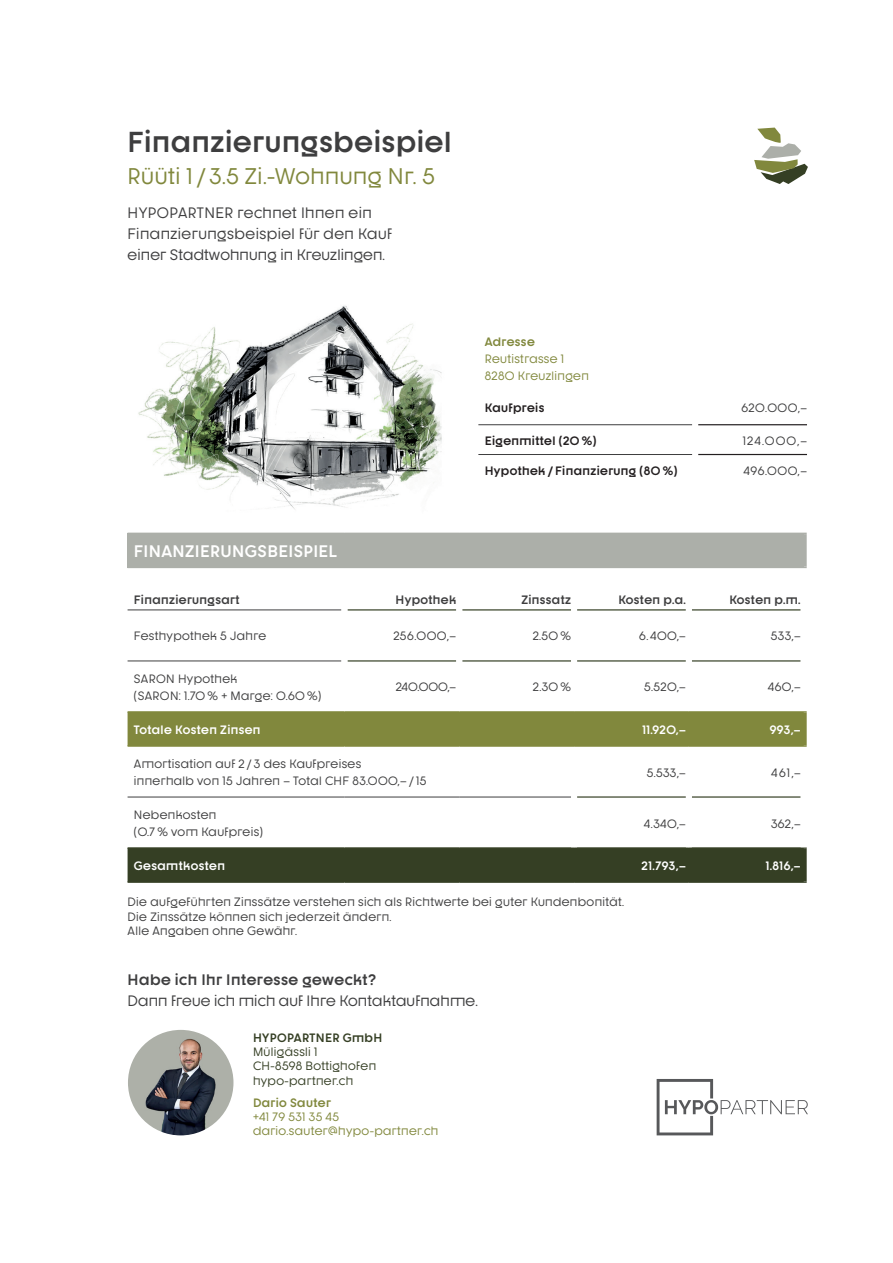
<style>
.page{position:relative;width:893px;height:1263px;background:#fff}
.page>*{position:absolute;margin:0;border:0;box-sizing:border-box;transform-origin:0 0}
.t1{font:700 28.5px "Dystopian";letter-spacing:.025em;color:#3e3e3f}
.t2{font:22.5px "Dystopian";letter-spacing:.025em;color:#81883d}
.t3{font:700 16.5px "Dystopian";letter-spacing:.025em;color:#fff}
.t4{font:15px/21px "Dystopian";letter-spacing:.03em;color:#3e3e3f}
.t5{font:15px "Dystopian";letter-spacing:.01em;color:#3e3e3f}
.t6{font:700 15px "Dystopian";letter-spacing:.03em;color:#3e3e3f}
.t7{font:12px/16.8px "Dystopian";letter-spacing:.03em;color:#3e3e3f}
.t8{font:12px/14.4px "Dystopian";letter-spacing:.03em;color:#81883d}
.t9{font:700 12px "Dystopian";letter-spacing:.03em;color:#fff}
.t10{font:700 12px "Dystopian";letter-spacing:.03em;color:#3e3e3f}
.t11{font:700 12px "Dystopian";letter-spacing:.03em;color:#231f20}
.t12{font:12px/14.4px "Dystopian";letter-spacing:.03em;color:#353f24}
.t13{font:700 12px "Dystopian";letter-spacing:.03em;color:#81883d}
.t14{font:700 12px "Dystopian";letter-spacing:.03em;color:#353f24}
</style>
<div class="page">
<svg style="left:754px;top:128px;width:54px;height:56px"></svg>
<svg style="left:657px;top:1079px;width:151px;height:56px"></svg>
<img style="left:128px;top:1030px;width:105px;height:105px;border-radius:53px">
<img style="left:138px;top:305px;width:304px;height:204px">
<div style="left:128px;top:533px;width:676px;height:34px;background:#acafa9"></div>
<div style="left:128px;top:713px;width:673px;height:32px;background:#81883d"></div>
<div style="left:128px;top:849px;width:673px;height:32px;background:#353f24"></div>
<hr style="left:128px;top:610px;width:213px;height:1px;background:#3e3e3f">
<hr style="left:128px;top:661px;width:213px;height:1px;background:#3e3e3f">
<hr style="left:128px;top:797px;width:216px;height:1px;background:#3e3e3f">
<hr style="left:344px;top:797px;width:115px;height:1px;background:#3e3e3f">
<hr style="left:459px;top:797px;width:112px;height:1px;background:#3e3e3f">
<hr style="left:128px;top:847px;width:216px;height:2px;background:#353f24">
<hr style="left:344px;top:847px;width:115px;height:2px;background:#353f24">
<hr style="left:459px;top:847px;width:115px;height:2px;background:#353f24">
<hr style="left:574px;top:847px;width:115px;height:2px;background:#353f24">
<hr style="left:689px;top:847px;width:118px;height:2px;background:#353f24">
<hr style="left:128px;top:881px;width:216px;height:2px;background:#353f24">
<hr style="left:344px;top:881px;width:115px;height:2px;background:#353f24">
<hr style="left:459px;top:881px;width:115px;height:2px;background:#353f24">
<hr style="left:574px;top:881px;width:115px;height:2px;background:#353f24">
<hr style="left:689px;top:881px;width:118px;height:2px;background:#353f24">
<hr style="left:347px;top:609px;width:109px;height:1px;background:#353f24">
<hr style="left:462px;top:609px;width:109px;height:1px;background:#353f24">
<hr style="left:577px;top:609px;width:109px;height:1px;background:#353f24">
<hr style="left:692px;top:609px;width:109px;height:1px;background:#353f24">
<hr style="left:347px;top:660px;width:109px;height:1px;background:#353f24">
<hr style="left:462px;top:660px;width:109px;height:1px;background:#353f24">
<hr style="left:577px;top:660px;width:109px;height:1px;background:#353f24">
<hr style="left:692px;top:660px;width:109px;height:1px;background:#353f24">
<hr style="left:577px;top:796px;width:109px;height:2px;background:#353f24">
<hr style="left:692px;top:796px;width:109px;height:2px;background:#353f24">
<div style="left:571px;top:849px;width:6px;height:32px;background:#353f24"></div>
<div style="left:686px;top:849px;width:6px;height:32px;background:#353f24"></div>
<div style="left:801px;top:849px;width:6px;height:32px;background:#353f24"></div>
<hr style="left:689px;top:533px;width:118px;height:1px;background:#acafa9">
<hr style="left:128px;top:567px;width:216px;height:1px;background:#acafa9">
<hr style="left:344px;top:567px;width:115px;height:1px;background:#acafa9">
<hr style="left:459px;top:567px;width:115px;height:1px;background:#acafa9">
<hr style="left:574px;top:567px;width:115px;height:1px;background:#acafa9">
<hr style="left:689px;top:567px;width:118px;height:1px;background:#acafa9">
<div style="left:801px;top:534px;width:6px;height:33px;background:#acafa9"></div>
<hr style="left:128px;top:711px;width:216px;height:2px;background:#81883d">
<hr style="left:344px;top:711px;width:115px;height:2px;background:#81883d">
<hr style="left:459px;top:711px;width:115px;height:2px;background:#81883d">
<hr style="left:574px;top:711px;width:115px;height:2px;background:#81883d">
<hr style="left:689px;top:711px;width:118px;height:2px;background:#81883d">
<hr style="left:128px;top:745px;width:216px;height:2px;background:#81883d">
<hr style="left:344px;top:745px;width:115px;height:2px;background:#81883d">
<hr style="left:459px;top:745px;width:115px;height:2px;background:#81883d">
<hr style="left:574px;top:745px;width:115px;height:2px;background:#81883d">
<hr style="left:689px;top:745px;width:118px;height:2px;background:#81883d">
<div style="left:571px;top:713px;width:6px;height:32px;background:#81883d"></div>
<div style="left:686px;top:713px;width:6px;height:32px;background:#81883d"></div>
<div style="left:801px;top:713px;width:6px;height:32px;background:#81883d"></div>
<hr style="left:478px;top:424px;width:214px;height:1px;background:#3e3e3f">
<hr style="left:478px;top:454px;width:214px;height:1px;background:#3e3e3f">
<hr style="left:698px;top:424px;width:109px;height:1px;background:#231f20">
<hr style="left:698px;top:454px;width:109px;height:1px;background:#231f20">
<h1 class="t1" style="left:128px;top:124px;width:325px">Finanzierungsbeispiel</h1>
<h2 class="t2" style="left:128px;top:162px;width:309px">Rüüti 1/ 3.5 Zi.-Wohnung Nr. 5</h2>
<p class="t4" style="left:128px;top:202px;width:266px">HYPOPARTNER rechnet Ihnen ein<br>Finanzierungsbeispiel für den Kauf einer Stadtwohnung in Kreuzlingen.</p>
<p class="t13" style="left:485px;top:335px;width:52px">Adresse</p>
<p class="t8" style="left:485px;top:350px;width:106px;line-height:16.8px">Reutistrasse 1<br>8280 Kreuzlingen</p>
<p class="t11" style="left:485px;top:400px;width:61px">Kaufpreis</p>
<p class="t7" style="left:742px;top:399px;width:67px">620.000,–</p>
<p class="t11" style="left:485px;top:433px;width:113px">Eigenmittel (20 %)</p>
<p class="t7" style="left:743px;top:432px;width:66px">124.000,–</p>
<p class="t11" style="left:485px;top:463px;width:194px">Hypothek / Finanzierung (80 %)</p>
<p class="t7" style="left:743px;top:462px;width:65px">496.000,–</p>
<h3 class="t3" style="left:134px;top:541px;width:205px">FINANZIERUNGSBEISPIEL</h3>
<p class="t10" style="left:134px;top:592px;width:107px">Finanzierungsart</p>
<p class="t10" style="left:396px;top:592px;width:62px">Hypothek</p>
<p class="t10" style="left:521px;top:592px;width:51px">Zinssatz</p>
<p class="t10" style="left:618px;top:592px;width:69px">Kosten p.a.</p>
<p class="t10" style="left:729px;top:592px;width:73px">Kosten p.m.</p>
<p class="t7" style="left:134px;top:628px;width:134px">Festhypothek 5 Jahre</p>
<p class="t7" style="left:393px;top:628px;width:64px">256.000,–</p>
<p class="t7" style="left:533px;top:628px;width:40px">2.50 %</p>
<p class="t7" style="left:639px;top:628px;width:48px">6. 400,–</p>
<p class="t7" style="left:771px;top:628px;width:31px">533,–</p>
<p class="t7" style="left:134px;top:670px;width:189px">SARON Hypothek<br>(SARON: 1.70 % + Marge: 0.60 %)</p>
<p class="t7" style="left:396px;top:679px;width:62px">240.000,–</p>
<p class="t7" style="left:533px;top:679px;width:40px">2.30 %</p>
<p class="t7" style="left:644px;top:679px;width:43px">5.520,–</p>
<p class="t7" style="left:768px;top:679px;width:34px">460,–</p>
<p class="t9" style="left:134px;top:722px;width:128px">Totale Kosten Zinsen</p>
<p class="t9" style="left:642px;top:722px;width:45px">11.920,–</p>
<p class="t9" style="left:770px;top:722px;width:32px">993,–</p>
<p class="t7" style="left:134px;top:756px;width:294px">Amortisation auf 2 / 3 des Kaufpreises<br>innerhalb von 15 Jahren – Total CHF 83.000,– /15</p>
<p class="t7" style="left:647px;top:764px;width:41px">5.533,–</p>
<p class="t7" style="left:771px;top:764px;width:31px">461,–</p>
<p class="t7" style="left:134px;top:806px;width:131px">Nebenkosten<br>(0.7 % vom Kaufpreis)</p>
<p class="t7" style="left:644px;top:815px;width:43px">4.340,–</p>
<p class="t7" style="left:771px;top:815px;width:31px">362,–</p>
<p class="t9" style="left:134px;top:858px;width:93px">Gesamtkosten</p>
<p class="t9" style="left:641px;top:858px;width:46px">21.793,–</p>
<p class="t9" style="left:766px;top:858px;width:36px">1.816,–</p>
<p class="t7" style="left:128px;top:894px;width:498px;line-height:14.4px">Die aufgeführten Zinssätze verstehen sich als Richtwerte bei guter Kundenbonität.<br>Die Zinssätze können sich jederzeit ändern.<br>Alle Angaben ohne Gewähr.</p>
<p class="t6" style="left:128px;top:970px;width:250px">Habe ich Ihr Interesse geweckt?</p>
<p class="t5" style="left:128px;top:992px;width:352px">Dann freue ich mich auf Ihre Kontaktaufnahme.</p>
<p class="t14" style="left:253px;top:1030px;width:131px">HYPOPARTNER GmbH</p>
<p class="t12" style="left:253px;top:1044px;width:125px">Müligässli 1<br>CH-8598 Bottighofen hypo-partner.ch</p>
<p class="t13" style="left:253px;top:1095px;width:79px">Dario Sauter</p>
<p class="t8" style="left:253px;top:1109px;width:187px">+41 79 531 35 45 dario.sauter@hypo-partner.ch</p>
</div>
